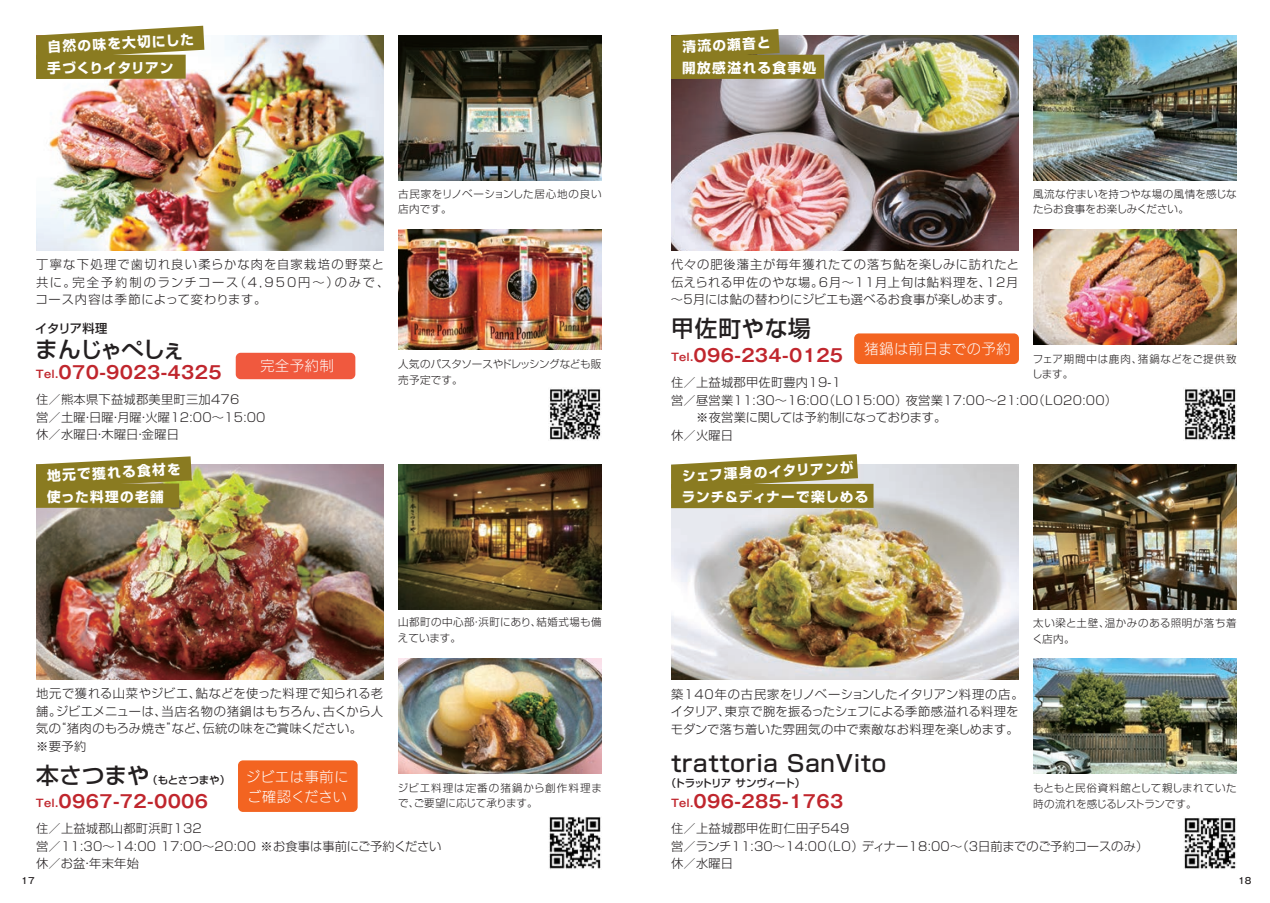
<style>
.page{position:relative;width:1270px;height:903px;background:#fff}
.page>*{position:absolute;margin:0;border:0;box-sizing:border-box;transform-origin:0 0}
.t1{font:500 22.75px "Shin Go Pro";letter-spacing:.04em;color:#231f20}
.t2{font:500 22.75px "Shin Go Pro";letter-spacing:-.055em;color:#231f20}
.t3{font:700 17.5px "Gothic MB101 Pro De";letter-spacing:.02em;color:#c0262d}
.t4{font:14px/19.2px "New Rodin Pro L";letter-spacing:.06em;color:#fff}
.t5{font:700 13.65px "Shin Go Pro";letter-spacing:.1em;color:#fff}
.t6{font:700 13.65px "Shin Go Pro";letter-spacing:.07em;color:#fff}
.t7{font:700 13.65px "Shin Go Pro";letter-spacing:.03em;color:#fff}
.t8{font:300 12.25px/17.5px "Shin Go Pro";letter-spacing:.02em;color:#231f20}
.t9{font:300 12.25px/17.5px "Shin Go Pro";letter-spacing:.105em;color:#231f20}
.t10{font:300 12.25px "Shin Go Pro";letter-spacing:-.015em;color:#231f20}
.t11{font:500 12.25px "Shin Go Pro";letter-spacing:-.015em;color:#231f20}
.t12{font:300 10.5px/15.8px "Shin Go Pro";letter-spacing:.02em;color:#231f20}
.t13{font:300 10.5px/15.8px "Shin Go Pro";letter-spacing:.05em;color:#231f20}
.t14{font:300 10.5px/15.8px "Shin Go Pro";letter-spacing:.07em;color:#231f20}
.t15{font:300 10.5px/15.8px "Shin Go Pro";letter-spacing:-.02em;color:#231f20}
.t16{font:300 10.5px/15.8px "Shin Go Pro";letter-spacing:.045em;color:#231f20}
.t17{font:300 10.5px/15.8px "Shin Go Pro";letter-spacing:.065em;color:#231f20}
.t18{font:500 10.5px "Shin Go Pro";letter-spacing:-.085em;color:#231f20}
.t19{font:500 10.5px "Shin Go Pro";letter-spacing:-.04em;color:#231f20}
.t20{font:500 8.75px "Gothic MB101 Pro";color:#231f20}
.s1{font-size:10.5px}
.s2{font-size:22.75px}
</style>
<div class="page">
<img style="left:671px;top:35px;width:347px;height:215px">
<img style="left:36px;top:35px;width:347px;height:215px">
<svg style="left:36px;top:26px;width:168px;height:33px"></svg>
<div style="left:36px;top:55px;width:150px;height:24px;background:#8a7b21"></div>
<img style="left:549px;top:388px;width:52px;height:52px">
<div style="left:236px;top:353px;width:119px;height:26px;background:#f0593e;border-radius:5px"></div>
<img style="left:398px;top:35px;width:204px;height:146px">
<img style="left:398px;top:229px;width:204px;height:121px">
<svg style="left:671px;top:29px;width:109px;height:26px;background:#988b3e"></svg>
<div style="left:671px;top:55px;width:153px;height:24px;background:#8a7b21"></div>
<img style="left:1184px;top:387px;width:52px;height:53px">
<img style="left:1033px;top:35px;width:203px;height:146px">
<img style="left:36px;top:464px;width:347px;height:215px">
<img style="left:549px;top:816px;width:52px;height:53px">
<svg style="left:36px;top:456px;width:156px;height:32px;background:#9e9245"></svg>
<div style="left:36px;top:483px;width:143px;height:25px;background:#8a7b21"></div>
<img style="left:398px;top:464px;width:203px;height:145px">
<img style="left:398px;top:658px;width:203px;height:115px">
<div style="left:238px;top:760px;width:120px;height:52px;background:#f36421;border-radius:5px"></div>
<div style="left:854px;top:333px;width:165px;height:31px;background:#f36421;border-radius:5px"></div>
<img style="left:671px;top:465px;width:347px;height:214px">
<img style="left:1033px;top:465px;width:204px;height:145px">
<img style="left:1033px;top:658px;width:204px;height:116px">
<img style="left:1184px;top:817px;width:52px;height:52px">
<svg style="left:671px;top:454px;width:187px;height:30px"></svg>
<div style="left:671px;top:484px;width:202px;height:24px;background:#8a7b21"></div>
<img style="left:1033px;top:229px;width:203px;height:116px">
<p class="t5" style="left:47px;top:36px;width:148px;rotate:-3deg">自然の味を大切にした</p>
<p class="t7" style="left:47px;top:57px;width:128px">手づくりイタリアン</p>
<p class="t16" style="left:398px;top:184px;width:205px">古民家をリノベーションした居心地の良い店内です。</p>
<p class="t9" style="left:36px;top:254px;width:355px">丁寧な下処理で歯切れ良い柔らかな肉を自家栽培の野菜と共に。完全予約制のランチコース（4,950円～）のみで、コース内容は季節によって変わります。</p>
<p class="t11" style="left:35px;top:318px;width:74px">イタリア料理</p>
<h1 class="t2" style="left:35px;top:330px;width:152px">まんじゃぺしぇ</h1>
<h2 class="t3" style="left:36px;top:358px;width:187px"><span class="s1">Tel.</span>070-9023-4325</h2>
<p class="t8" style="left:36px;top:389px;width:231px">住／熊本県下益城郡美里町三加476<br>営／土曜・日曜・月曜・火曜12:00～15:00休／水曜日・木曜日・金曜日</p>
<p class="t4" style="left:260px;top:355px;width:75px">完全予約制</p>
<p class="t15" style="left:398px;top:355px;width:205px">人気のパスタソースやドレッシングなども販売予定です。</p>
<p class="t5" style="left:47px;top:465px;width:135px;rotate:-3deg">地元で獲れる食材を</p>
<p class="t5" style="left:47px;top:486px;width:118px">使った料理の老舗</p>
<p class="t13" style="left:398px;top:613px;width:205px">山都町の中心部・浜町にあり、結婚式場も備えています。</p>
<p class="t8" style="left:36px;top:683px;width:349px">地元で獲れる山菜やジビエ、鮎などを使った料理で知られる老舗。ジビエメニューは、当店名物の猪鍋はもちろん、古くから人気の“猪肉のもろみ焼き”など、伝統の味をご賞味ください。<br>※要予約</p>
<p class="t19" style="left:36px;top:771px;width:196px"><span class="s2">本さつまや</span>（もとさつまや）</p>
<h2 class="t3" style="left:36px;top:787px;width:174px"><span class="s1">Tel.</span>0967-72-0006</h2>
<p class="t4" style="left:246px;top:766px;width:104px">ジビエは事前にご確認ください</p>
<p class="t14" style="left:398px;top:778px;width:206px">ジビエ料理は定番の猪鍋から創作料理まで、ご要望に応じて承ります。</p>
<p class="t8" style="left:36px;top:818px;width:407px">住／上益城郡山都町浜町132<br>営／11:30～14:00 17:00～20:00 ※お食事は事前にご予約ください休／お盆・年末年始</p>
<p class="t5" style="left:682px;top:36px;width:90px;rotate:-3deg">清流の瀬音と</p>
<p class="t5" style="left:682px;top:57px;width:135px">開放感溢れる食事処</p>
<p class="t12" style="left:1033px;top:184px;width:205px">風流な佇まいを持つやな場の風情を感じなたらお食事をお楽しみください。</p>
<p class="t8" style="left:671px;top:254px;width:350px;text-align:justify">代々の肥後藩主が毎年獲れたての落ち鮎を楽しみに訪れたと伝えられる甲佐のやな場。6月～11月上旬は鮎料理を、12月～5月には鮎の替わりにジビエも選べるお食事が楽しめます。</p>
<h1 class="t1" style="left:671px;top:310px;width:141px">甲佐町やな場</h1>
<h2 class="t3" style="left:671px;top:340px;width:174px"><span class="s1">Tel.</span>096-234-0125</h2>
<p class="t4" style="left:864px;top:338px;width:148px">猪鍋は前日までの予約</p>
<p class="t17" style="left:1032px;top:350px;width:206px">フェア期間中は鹿肉、猪鍋などをご提供致します。</p>
<p class="t8" style="left:671px;top:372px;width:171px">住／上益城郡甲佐町豊内19-1</p>
<p class="t8" style="left:671px;top:390px;width:448px">営／昼営業11:30～16:00（LO15:00）夜営業17:00～21:00（LO20:00）</p>
<p class="t10" style="left:696px;top:408px;width:252px">※夜営業に関しては予約制になっております。</p>
<p class="t8" style="left:671px;top:425px;width:64px">休／火曜日</p>
<p class="t5" style="left:682px;top:465px;width:173px;rotate:-3deg">シェフ渾身のイタリアンが</p>
<p class="t6" style="left:682px;top:486px;width:188px">ランチ&amp;ディナーで楽しめる</p>
<p class="t13" style="left:1032px;top:614px;width:206px">太い梁と土壁、温かみのある照明が落ち着く店内。</p>
<p class="t8" style="left:671px;top:683px;width:354px">築140年の古民家をリノベーションしたイタリアン料理の店。イタリア、東京で腕を振るったシェフによる季節感溢れる料理をモダンで落ち着いた雰囲気の中で素敵なお料理を楽しめます。</p>
<h1 class="t1" style="left:671px;top:745px;width:217px">trattoria SanVito</h1>
<h2 class="t3" style="left:671px;top:786px;width:174px"><span class="s1">Tel.</span>096-285-1763</h2>
<p class="t18" style="left:666px;top:774px;width:141px">（トラットリア サンヴィート）</p>
<p class="t12" style="left:1033px;top:779px;width:205px">もともと民俗資料館として親しまれていた時の流れを感じるレストランです。</p>
<p class="t8" style="left:671px;top:818px;width:479px">住／上益城郡甲佐町仁田子549<br>営／ランチ11:30～14:00（LO）ディナー18:00～（3日前までのご予約コースのみ）休／水曜日</p>
<p class="t20" style="left:21px;top:873px;width:15px">17</p>
<p class="t20" style="left:1238px;top:873px;width:15px">18</p>
</div>
